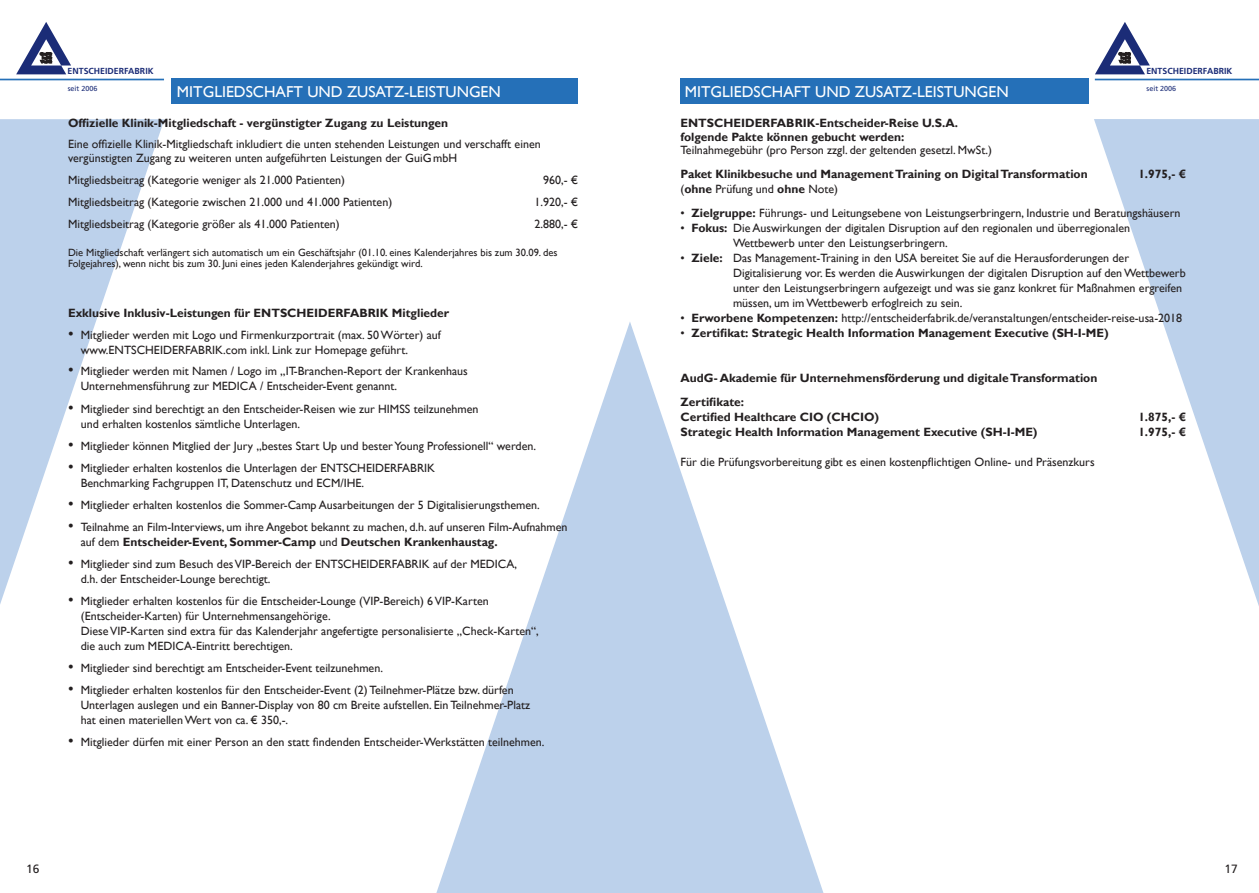
<style>
.page{position:relative;width:1259px;height:893px;background:#fff}
.page>*{position:absolute;margin:0;border:0;box-sizing:border-box;transform-origin:0 0}
.t1{font:15.75px "Gill Sans";color:#fff}
.t2{font:12px/15px "Gill Sans";color:#231f20}
.t3{font:700 12px/13.5px "Gill Sans";color:#231f20}
.t4{font:12px "Frutiger";color:#231f20}
.t5{font:10.5px/10.8px "Gill Sans";color:#231f20}
.t6{font:700 8.7px "Frutiger";color:#1b2c77}
.t7{font:7.2px "Frutiger";color:#1b2c77}
.s1{font-size:15.75px}
.s2{font-weight:700}
.s3{font-weight:400}
</style>
<div class="page">
<svg style="left:1094px;top:119px;width:165px;height:487px"></svg>
<svg style="left:436px;top:322px;width:388px;height:571px"></svg>
<svg style="left:0;top:119px;width:164px;height:485px"></svg>
<hr style="left:0;top:79px;width:164px;height:1px;background:#2570b8">
<hr style="left:1094px;top:79px;width:165px;height:1px;background:#2570b8">
<div style="left:680px;top:79px;width:409px;height:25px;background:#2570b8"></div>
<svg style="left:1095px;top:22px;width:54px;height:52px"></svg>
<svg style="left:16px;top:22px;width:55px;height:52px"></svg>
<div style="left:171px;top:79px;width:407px;height:25px;background:#2570b8"></div>
<p class="t6" style="left:68px;top:66px;width:88px">ENTSCHEIDERFABRIK</p>
<p class="t7" style="left:68px;top:84px;width:31px">seit 2006</p>
<h1 class="t1" style="left:177px;top:83px;width:325px">MITGLIEDSCHAFT UND ZUSATZ-LEISTUNGEN</h1>
<p class="t3" style="left:68px;top:117px;width:382px">Offizielle Klinik-Mitgliedschaft - vergünstigter Zugang zu Leistungen</p>
<p class="t2" style="left:68px;top:138px;width:474px;line-height:13.5px">Eine offizielle Klinik-Mitgliedschaft inkludiert die unten stehenden Leistungen und verschafft einen vergünstigten Zugang zu weiteren unten aufgeführten Leistungen der GuiGmbH</p>
<p class="t2" style="left:68px;top:173px;width:278px">Mitgliedsbeitrag (Kategorie weniger als 21.000 Patienten)</p>
<p class="t2" style="left:543px;top:173px;width:37px">960,- €</p>
<p class="t2" style="left:68px;top:195px;width:326px">Mitgliedsbeitrag (Kategorie zwischen 21.000 und 41.000 Patienten)</p>
<p class="t2" style="left:534px;top:195px;width:45px">1.920,- €</p>
<p class="t2" style="left:68px;top:217px;width:273px">Mitgliedsbeitrag (Kategorie größer als 41.000 Patienten)</p>
<p class="t2" style="left:534px;top:217px;width:45px">2.880,- €</p>
<p class="t5" style="left:68px;top:248px;width:491px">Die Mitgliedschaft verlängert sich automatisch um ein Geschäftsjahr (01.10. eines Kalenderjahres bis zum 30.09. des<br>Folgejahres), wenn nicht bis zum 30. Juni eines jeden Kalenderjahres gekündigt wird.</p>
<p class="t3" style="left:68px;top:307px;width:383px">Exklusive Inklusiv-Leistungen für ENTSCHEIDERFABRIK Mitglieder</p>
<p class="t2" style="left:81px;top:328px;width:361px;text-indent:-13px"><span class="s1">•</span> Mitglieder werden mit Logo und Firmenkurzportrait (max. 50 Wörter) auf www.ENTSCHEIDERFABRIK.com inkl. Link zur Homepage geführt.</p>
<p class="t2" style="left:81px;top:364px;width:388px;text-indent:-13px"><span class="s1">•</span> Mitglieder werden mit Namen / Logo im „IT-Branchen-Report der Krankenhaus<br>Unternehmensführung zur MEDICA / Entscheider-Event genannt.</p>
<p class="t2" style="left:81px;top:401px;width:399px;text-indent:-13px"><span class="s1">•</span> Mitglieder sind berechtigt an den Entscheider-Reisen wie zur HIMSS teilzunehmen und erhalten kostenlos sämtliche Unterlagen.</p>
<p class="t2" style="left:68px;top:438px;width:469px"><span class="s1">•</span> Mitglieder können Mitglied der Jury „bestes Start Up und bester Young Professionell“ werden.</p>
<p class="t2" style="left:81px;top:460px;width:356px;text-indent:-13px"><span class="s1">•</span> Mitglieder erhalten kostenlos die Unterlagen der ENTSCHEIDERFABRIK<br>Benchmarking Fachgruppen IT, Datenschutz und ECM/IHE.</p>
<p class="t2" style="left:68px;top:497px;width:473px"><span class="s1">•</span> Mitglieder erhalten kostenlos die Sommer-Camp Ausarbeitungen der 5 Digitalisierungsthemen.</p>
<p class="t2" style="left:81px;top:519px;width:488px;text-indent:-13px"><span class="s1">•</span> Teilnahme an Film-Interviews, um ihre Angebot bekannt zu machen, d.h. auf unseren Film-Aufnahmen auf dem <span class="s2">Entscheider-Event, Sommer-Camp</span> und <span class="s2">Deutschen Krankenhaustag.</span></p>
<p class="t2" style="left:81px;top:556px;width:438px;text-indent:-13px"><span class="s1">•</span> Mitglieder sind zum Besuch des VIP-Bereich der ENTSCHEIDERFABRIK auf der MEDICA, d.h. der Entscheider-Lounge berechtigt.</p>
<p class="t2" style="left:81px;top:593px;width:459px;text-indent:-13px"><span class="s1">•</span> Mitglieder erhalten kostenlos für die Entscheider-Lounge (VIP-Bereich) 6 VIP-Karten (Entscheider-Karten) für Unternehmensangehörige.<br>Diese VIP-Karten sind extra für das Kalenderjahr angefertigte personalisierte „Check-Karten“, die auch zum MEDICA-Eintritt berechtigen.</p>
<p class="t2" style="left:68px;top:660px;width:316px"><span class="s1">•</span> Mitglieder sind berechtigt am Entscheider-Event teilzunehmen.</p>
<p class="t2" style="left:81px;top:682px;width:451px;text-indent:-13px"><span class="s1">•</span> Mitglieder erhalten kostenlos für den Entscheider-Event (2) Teilnehmer-Plätze bzw. dürfen<br>Unterlagen auslegen und ein Banner-Display von 80 cm Breite aufstellen. Ein Teilnehmer-Platz hat einen materiellen Wert von ca. € 350,-.</p>
<p class="t2" style="left:68px;top:734px;width:478px"><span class="s1">•</span> Mitglieder dürfen mit einer Person an den statt findenden Entscheider-Werkstätten teilnehmen.</p>
<p class="t6" style="left:1146px;top:66px;width:88px">ENTSCHEIDERFABRIK</p>
<p class="t7" style="left:1146px;top:84px;width:31px">seit 2006</p>
<h1 class="t1" style="left:685px;top:83px;width:325px">MITGLIEDSCHAFT UND ZUSATZ-LEISTUNGEN</h1>
<p class="t3" style="left:680px;top:117px;width:279px">ENTSCHEIDERFABRIK-Entscheider-Reise U.S.A. folgende Pakte können gebucht werden:</p>
<p class="t2" style="left:680px;top:143px;width:313px">Teilnahmegebühr (pro Person zzgl. der geltenden gesetzl. MwSt.)</p>
<p class="t3" style="left:680px;top:167px;width:409px">Paket Klinikbesuche und Management Training on Digital Transformation</p>
<p class="t3" style="left:1138px;top:167px;width:49px">1.975,- €</p>
<p class="t2" style="left:680px;top:182px;width:159px">(<span class="s2">ohne</span> Prüfung und <span class="s2">ohne</span> Note)</p>
<p class="t2" style="left:680px;top:206px;width:501px">• <span class="s2">Zielgruppe:</span> Führungs- und Leitungsebene von Leistungserbringern, Industrie und Beratungshäusern</p>
<p class="t2" style="left:733px;top:221px;width:398px;text-indent:-52px">• <span class="s2">Fokus:</span> Die Auswirkungen der digitalen Disruption auf den regionalen und überregionalen<br>Wettbewerb unter den Leistungserbringern.</p>
<p class="t2" style="left:733px;top:251px;width:454px;text-indent:-52px">• <span class="s2">Ziele:</span> Das Management-Training in den USA bereitet Sie auf die Herausforderungen der Digitalisierung vor. Es werden die Auswirkungen der digitalen Disruption auf den Wettbewerb unter den Leistungserbringern aufgezeigt und was sie ganz konkret für Maßnahmen ergreifen müssen, um im Wettbewerb erfoglreich zu sein.</p>
<p class="t2" style="left:680px;top:311px;width:503px">• <span class="s2">Erworbene Kompetenzen:</span> http://entscheiderfabrik.de/veranstaltungen/entscheider-reise-usa-2018</p>
<p class="t3" style="left:680px;top:326px;width:430px"><span class="s3">•</span> Zertifikat: Strategic Health Information Management Executive (SH-I-ME)</p>
<p class="t3" style="left:680px;top:366px;width:418px;line-height:24px">AudG- Akademie für Unternehmensförderung und digitale Transformation<br>Zertifikate:</p>
<p class="t3" style="left:680px;top:410px;width:200px">Certified Healthcare CIO (CHCIO)</p>
<p class="t3" style="left:1138px;top:410px;width:49px">1.875,- €</p>
<p class="t3" style="left:680px;top:425px;width:358px">Strategic Health Information Management Executive (SH-I-ME)</p>
<p class="t3" style="left:1138px;top:425px;width:49px">1.975,- €</p>
<p class="t2" style="left:680px;top:455px;width:416px">Für die Prüfungsvorbereitung gibt es einen kostenpflichtigen Online- und Präsenzkurs</p>
<p class="t4" style="left:26px;top:861px;width:15px">16</p>
<p class="t4" style="left:1224px;top:861px;width:15px">17</p>
</div>
